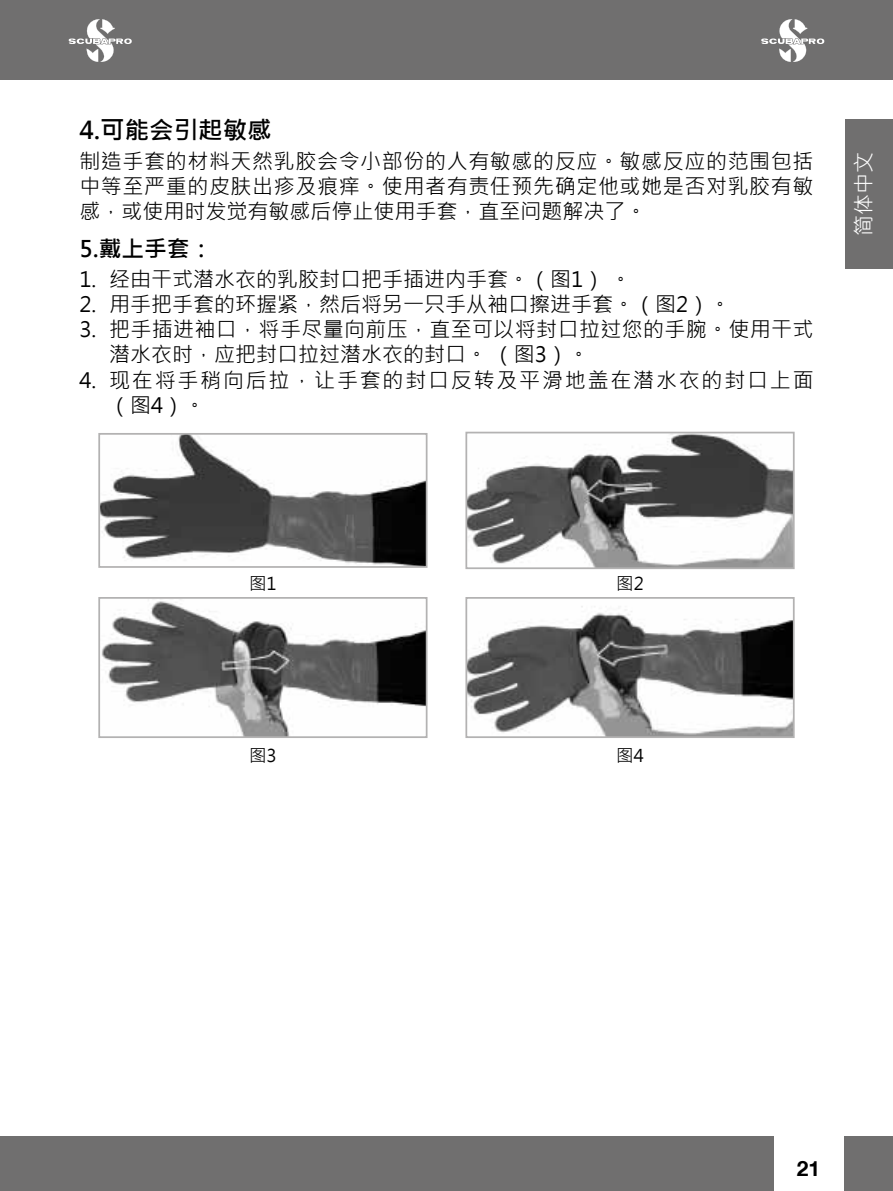
<style>
.page{position:relative;width:893px;height:1191px;background:#fff}
.page>*{position:absolute;margin:0;border:0;box-sizing:border-box;transform-origin:0 0}
.t1{font:700 24.5px "Microsoft Jheng Hei";color:#000}
.t2{font:700 22.75px "Microsoft Jheng Hei";color:#000}
.t3{font:21px/25.2px "Microsoft Jheng Hei";color:#000;text-align:justify}
.t4{font:21px/25.2px "Microsoft Jheng Hei";letter-spacing:.085em;color:#000}
.t5{font:21px "Microsoft Jheng Hei";color:#fff}
.t6{font:700 21px "Helvetica Neue LT Com";color:#000}
.t7{font:17.5px "Microsoft Jheng Hei";color:#000}
</style>
<div class="page">
<div style="left:0;top:1136px;width:893px;height:55px;background:#706f6f"></div>
<div style="left:0;top:0;width:893px;height:79px;background:#706f6f"></div>
<div style="left:774px;top:1135px;width:69px;height:56px;background:#fff"></div>
<svg style="left:69px;top:19px;width:63px;height:43px"></svg>
<svg style="left:761px;top:19px;width:63px;height:43px"></svg>
<img style="left:101px;top:436px;width:323px;height:129px">
<div style="left:98px;top:433px;width:329px;height:135px;border:2px solid #b3b2b2"></div>
<img style="left:468px;top:435px;width:324px;height:131px">
<div style="left:465px;top:432px;width:330px;height:137px;border:2px solid #b3b2b2"></div>
<img style="left:101px;top:601px;width:323px;height:134px">
<div style="left:98px;top:597px;width:329px;height:141px;border:2px solid #b3b2b2"></div>
<img style="left:468px;top:606px;width:324px;height:129px">
<div style="left:465px;top:597px;width:330px;height:141px;border:2px solid #b3b2b2"></div>
<div style="left:845px;top:119px;width:48px;height:149px;background:#706f6f"></div>
<p class="t1" style="left:79px;top:114px;width:194px">4.可能会引起敏感</p>
<p class="t3" style="left:79px;top:149px;width:736px">制造手套的材料天然乳胶会令小部份的人有敏感的反应。敏感反应的范围包括中等至严重的皮肤出疹及痕痒。使用者有责任预先确定他或她是否对乳胶有敏感，或使用时发觉有敏感后停止使用手套，直至问题解决了。</p>
<p class="t2" style="left:79px;top:234px;width:135px">5.戴上手套：</p>
<p class="t3" style="left:79px;top:266px;width:553px">1. 经由干式潜水衣的乳胶封口把手插进内手套。（图1） 。</p>
<p class="t3" style="left:79px;top:291px;width:652px">2. 用手把手套的环握紧，然后将另一只手从袖口擦进手套。（图2）。</p>
<p class="t3" style="left:109px;top:317px;width:706px;text-indent:-30px">3. 把手插进袖口，将手尽量向前压，直至可以将封口拉过您的手腕。使用干式潜水衣时，应把封口拉过潜水衣的封口。 （图3）。</p>
<p class="t4" style="left:109px;top:367px;width:706px;text-indent:-30px">4. 现在将手稍向后拉，让手套的封口反转及平滑地盖在潜水衣的封口上面（图4）。</p>
<p class="t5" style="left:850px;top:236px;width:85px;rotate:-90deg">简体中文</p>
<p class="t7" style="left:249px;top:572px;width:29px">图1</p>
<p class="t7" style="left:616px;top:572px;width:29px">图2</p>
<p class="t7" style="left:249px;top:744px;width:29px">图3</p>
<p class="t7" style="left:616px;top:744px;width:29px">图4</p>
<p class="t6" style="left:797px;top:1155px;width:25px">21</p>
</div>
